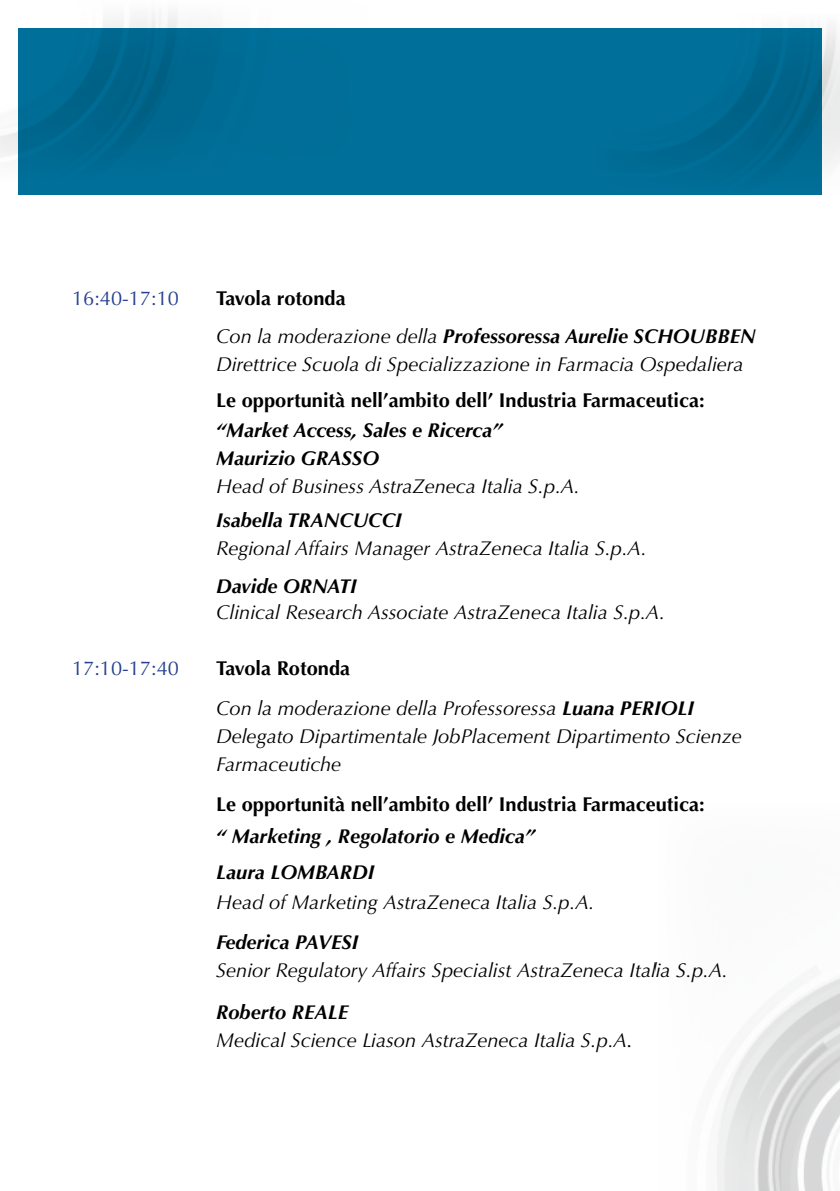
<style>
.page{position:relative;width:840px;height:1191px;background:#fff}
.page>*{position:absolute;margin:0;border:0;box-sizing:border-box;transform-origin:0 0}
.t1{font:italic 20px/28px "Optima";color:#000}
.t2{font:italic 700 20px/38px "Optima";color:#000}
.t3{font:700 20px "Optima";color:#000}
.t4{font:20px "Optima";color:#25408f}
.s1{font-style:normal}
.s2{font-weight:400}
.s3{font-weight:700;font-style:normal}
.s4{font-weight:700}
.s5{font-size:22px}
</style>
<div class="page">
<div style="left:18px;top:28px;width:803px;height:167px;background:#00709a"></div>
<img style="left:717px;top:978px;width:122px;height:213px">
<img style="left:658px;top:25px;width:181px;height:170px">
<p class="t4" style="left:72px;top:287px;width:108px">16:40-17:10</p>
<p class="t2" style="left:216px;top:279px;width:540px"><span class="s1">Tavola rotonda<br></span><span class="s2">Con la moderazione della</span> Professoressa Aurelie SCHOUBBEN</p>
<p class="t1" style="left:216px;top:350px;width:528px">Direttrice Scuola di Specializzazione in Farmacia Ospedaliera</p>
<p class="t3" style="left:216px;top:389px;width:489px">Le opportunità nell’ambito dell’ Industria Farmaceutica:</p>
<p class="t2" style="left:216px;top:416px;width:287px;line-height:28px">“Market Access, Sales e Ricerca”<br>Maurizio GRASSO</p>
<p class="t1" style="left:216px;top:472px;width:365px">Head of Business AstraZeneca Italia S.p.A.</p>
<p class="t2" style="left:216px;top:501px;width:187px">Isabella TRANCUCCI</p>
<p class="t1" style="left:216px;top:534px;width:431px">Regional Affairs Manager AstraZeneca Italia S.p.A.</p>
<p class="t2" style="left:216px;top:567px;width:142px">Davide ORNATI</p>
<p class="t1" style="left:216px;top:598px;width:450px">Clinical Research Associate AstraZeneca Italia S.p.A.</p>
<p class="t4" style="left:72px;top:657px;width:108px">17:10-17:40</p>
<p class="t1" style="left:216px;top:648px;width:479px;line-height:40px"><span class="s3">Tavola Rotonda<br></span>Con la moderazione della Professoressa <span class="s4">Luana PERIOLI</span></p>
<p class="t1" style="left:216px;top:722px;width:527px">Delegato Dipartimentale JobPlacement Dipartimento Scienze<br>Farmaceutiche</p>
<p class="t3" style="left:216px;top:793px;width:489px">Le opportunità nell’ambito dell’ Industria Farmaceutica:</p>
<p class="t2" style="left:216px;top:818px;width:320px;line-height:36px">“ Marketing , Regolatorio e Medica”<br>Laura LOMBARDI</p>
<p class="t1" style="left:216px;top:888px;width:379px">Head of Marketing AstraZeneca Italia S.p.A.</p>
<p class="t2" style="left:216px;top:923px;width:144px">Federica PAVESI</p>
<p class="t1" style="left:216px;top:956px;width:512px">Senior Regulatory Affairs Specialist AstraZeneca Italia S.p.A.</p>
<p class="t1" style="left:216px;top:998px;width:418px"><span class="s4">Roberto REALE<br></span>Medical Science Liason AstraZeneca Italia S.p.A<span class="s5">.</span></p>
</div>
